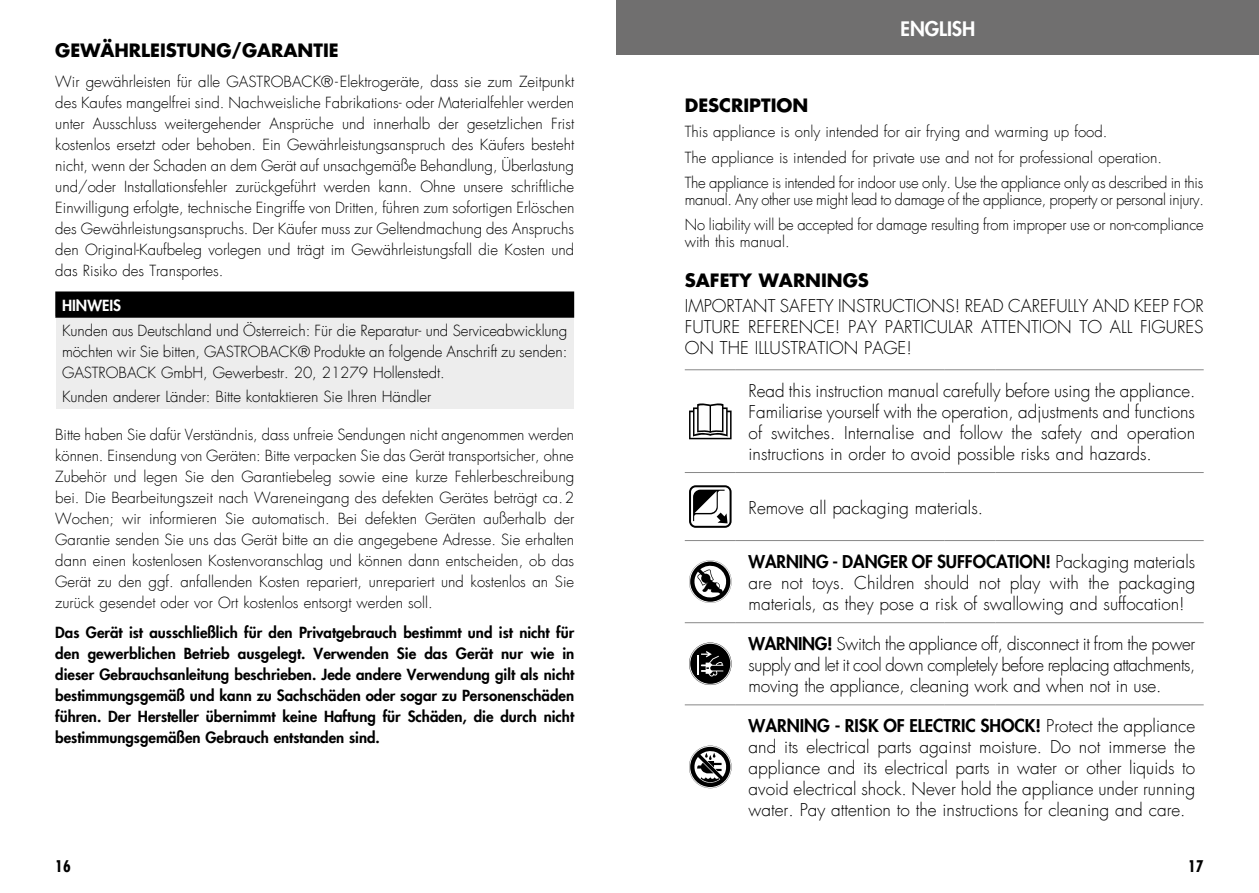
<style>
.page{position:relative;width:1259px;height:893px;background:#fff}
.page>*{position:absolute;margin:0;border:0;box-sizing:border-box;transform-origin:0 0}
.t1{font:800 19.5px "Futura LT";color:#fff}
.t2{font:700 18px "Futura LT";color:#000}
.t3{font:300 17.25px/21px "Futura LT";color:#000;text-align:justify}
.t4{font:700 condensed 15.75px "Futura LT";color:#000}
.t5{font:300 15px/21px "Futura LT";letter-spacing:-.005em;color:#000;text-align:justify}
.t6{font:800 15px/21px "Futura LT";color:#000;text-align:justify}
.t7{font:800 15px "Futura LT";color:#fff}
.s1{font-weight:800}
</style>
<div class="page">
<div style="left:56px;top:292px;width:517px;height:25px;background:#000"></div>
<div style="left:56px;top:317px;width:517px;height:91px;background:#ededed"></div>
<hr style="left:55px;top:291px;width:519px;height:2px;background:#000">
<hr style="left:55px;top:293px;width:2px;height:23px;background:#000">
<svg style="left:573px;top:293px;width:1px;height:23px"></svg>
<hr style="left:55px;top:316px;width:519px;height:2px;background:#000">
<hr style="left:685px;top:369px;width:51px;height:1px;background:#878787">
<hr style="left:736px;top:369px;width:208px;height:1px;background:#878787">
<hr style="left:944px;top:369px;width:51px;height:1px;background:#878787">
<hr style="left:995px;top:369px;width:208px;height:1px;background:#878787">
<hr style="left:685px;top:472px;width:51px;height:1px;background:#878787">
<hr style="left:736px;top:472px;width:208px;height:1px;background:#878787">
<hr style="left:944px;top:472px;width:51px;height:1px;background:#878787">
<hr style="left:995px;top:472px;width:208px;height:1px;background:#878787">
<hr style="left:685px;top:540px;width:51px;height:1px;background:#878787">
<hr style="left:736px;top:540px;width:208px;height:1px;background:#878787">
<hr style="left:944px;top:540px;width:51px;height:1px;background:#878787">
<hr style="left:995px;top:540px;width:208px;height:1px;background:#878787">
<hr style="left:685px;top:622px;width:51px;height:1px;background:#878787">
<hr style="left:736px;top:622px;width:208px;height:1px;background:#878787">
<hr style="left:944px;top:622px;width:51px;height:1px;background:#878787">
<hr style="left:995px;top:622px;width:208px;height:1px;background:#878787">
<hr style="left:685px;top:704px;width:51px;height:1px;background:#878787">
<hr style="left:736px;top:704px;width:208px;height:1px;background:#878787">
<hr style="left:944px;top:704px;width:51px;height:1px;background:#878787">
<hr style="left:995px;top:704px;width:208px;height:1px;background:#878787">
<svg style="left:689px;top:403px;width:42px;height:36px"></svg>
<svg style="left:689px;top:485px;width:42px;height:43px"></svg>
<svg style="left:689px;top:560px;width:42px;height:43px"></svg>
<svg style="left:689px;top:642px;width:42px;height:43px"></svg>
<svg style="left:689px;top:746px;width:42px;height:42px"></svg>
<div style="left:617px;top:0;width:642px;height:55px;background:#706f6f"></div>
<p class="t2" style="left:55px;top:39px;width:285px">GEWÄHRLEISTUNG/GARANTIE</p>
<p class="t5" style="left:55px;top:72px;width:521px">Wir gewährleisten für alle GASTROBACK®-Elektrogeräte, dass sie zum Zeitpunkt des Kaufes mangelfrei sind. Nachweisliche Fabrikations- oder Materialfehler werden unter Ausschluss weitergehender Ansprüche und innerhalb der gesetzlichen Frist kostenlos ersetzt oder behoben. Ein Gewährleistungsanspruch des Käufers besteht nicht, wenn der Schaden an dem Gerät auf unsachgemäße Behandlung, Überlastung und/oder Installationsfehler zurückgeführt werden kann. Ohne unsere schriftliche Einwilligung erfolgte, technische Eingriffe von Dritten, führen zum sofortigen Erlöschen des Gewährleistungsanspruchs. Der Käufer muss zur Geltendmachung des Anspruchs den Original-Kaufbeleg vorlegen und trägt im Gewährleistungsfall die Kosten und das Risiko des Transportes.</p>
<p class="t7" style="left:62px;top:295px;width:60px">HINWEIS</p>
<p class="t5" style="left:62px;top:321px;width:507px">Kunden aus Deutschland und Österreich: Für die Reparatur- und Serviceabwicklung möchten wir Sie bitten, GASTROBACK® Produkte an folgende Anschrift zu senden:<br>GASTROBACK GmbH, Gewerbestr. 20, 21279 Hollenstedt.</p>
<p class="t5" style="left:62px;top:387px;width:371px">Kunden anderer Länder: Bitte kontaktieren Sie Ihren Händler</p>
<p class="t5" style="left:55px;top:425px;width:520px">Bitte haben Sie dafür Verständnis, dass unfreie Sendungen nicht angenommen werden können. Einsendung von Geräten: Bitte verpacken Sie das Gerät transportsicher, ohne Zubehör und legen Sie den Garantiebeleg sowie eine kurze Fehlerbeschreibung bei. Die Bearbeitungszeit nach Wareneingang des defekten Gerätes beträgt ca.2<br>Wochen; wir informieren Sie automatisch. Bei defekten Geräten außerhalb der Garantie senden Sie uns das Gerät bitte an die angegebene Adresse. Sie erhalten dann einen kostenlosen Kostenvoranschlag und können dann entscheiden, ob das Gerät zu den ggf. anfallenden Kosten repariert, unrepariert und kostenlos an Sie zurück gesendet oder vor Ort kostenlos entsorgt werden soll.</p>
<p class="t6" style="left:55px;top:622px;width:520px">Das Gerät ist ausschließlich für den Privatgebrauch bestimmt und ist nicht für den gewerblichen Betrieb ausgelegt. Verwenden Sie das Gerät nur wie in dieser Gebrauchsanleitung beschrieben. Jede andere Verwendung gilt als nicht bestimmungsgemäß und kann zu Sachschäden oder sogar zu Personenschäden führen. Der Hersteller übernimmt keine Haftung für Schäden, die durch nicht bestimmungsgemäßen Gebrauch entstanden sind.</p>
<h1 class="t1" style="left:900px;top:15px;width:76px">ENGLISH</h1>
<p class="t2" style="left:685px;top:94px;width:125px">DESCRIPTION</p>
<p class="t5" style="left:685px;top:120px;width:520px;line-height:25.5px;text-align:left">This appliance is only intended for air frying and warming up food.<br>The appliance is intended for private use and not for professional operation.<br>The appliance is intended for indoor use only. Use the appliance only as described in this</p>
<p class="t5" style="left:685px;top:187px;width:521px;line-height:25.5px">manual. Any other use might lead to damage of the appliance, property or personal injury.<br>No liability will be accepted for damage resulting from improper use or non-compliance</p>
<p class="t5" style="left:685px;top:231px;width:106px">with this manual.</p>
<p class="t2" style="left:685px;top:268px;width:186px">SAFETY WARNINGS</p>
<p class="t3" style="left:685px;top:296px;width:520px">IMPORTANT SAFETY INSTRUCTIONS! READ CAREFULLY AND KEEP FOR FUTURE REFERENCE! PAY PARTICULAR ATTENTION TO ALL FIGURES ON THE ILLUSTRATION PAGE!</p>
<p class="t3" style="left:748px;top:380px;width:448px">Read this instruction manual carefully before using the appliance.<br>Familiarise yourself with the operation, adjustments and functions of switches. Internalise and follow the safety and operation instructions in order to avoid possible risks and hazards.</p>
<p class="t3" style="left:748px;top:497px;width:236px">Remove all packaging materials.</p>
<p class="t3" style="left:748px;top:552px;width:448px"><span class="s1">WARNING - DANGER OF SUFFOCATION!</span> Packaging materials are not toys. Children should not play with the packaging materials, as they pose a risk of swallowing and suffocation!</p>
<p class="t3" style="left:748px;top:634px;width:448px"><span class="s1">WARNING!</span> Switch the appliance off, disconnect it from the power supply and let it cool down completely before replacing attachments, moving the appliance, cleaning work and when not in use.</p>
<p class="t3" style="left:748px;top:716px;width:448px"><span class="s1">WARNING - RISK OF ELECTRIC SHOCK!</span> Protect the appliance and its electrical parts against moisture. Do not immerse the appliance and its electrical parts in water or other liquids to avoid electrical shock. Never hold the appliance under running water. Pay attention to the instructions for cleaning and care.</p>
<p class="t4" style="left:55px;top:857px;width:17px">16</p>
<p class="t4" style="left:1188px;top:857px;width:17px">17</p>
</div>
